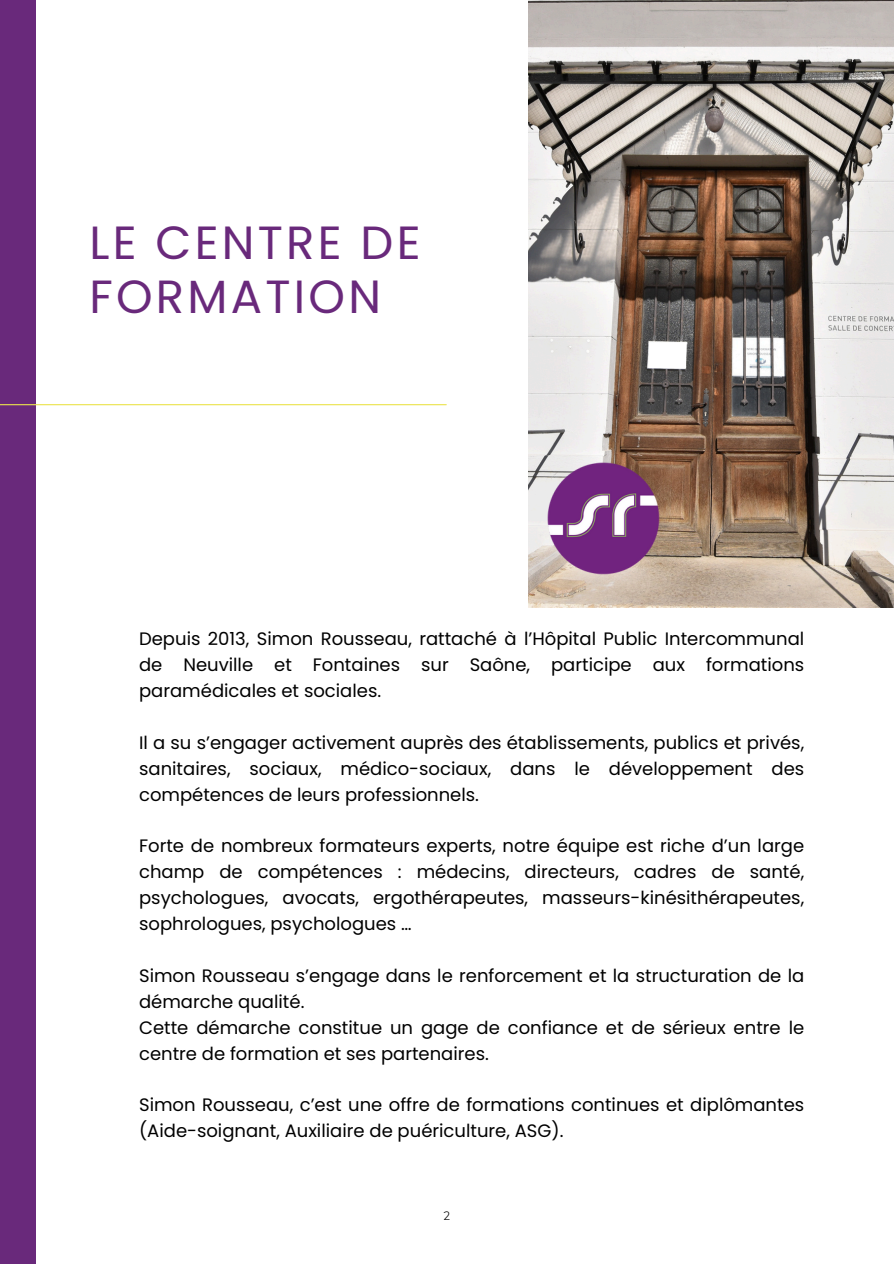
<style>
.page{position:relative;width:894px;height:1264px;background:#fff}
.page>*{position:absolute;margin:0;border:0;box-sizing:border-box;transform-origin:0 0}
.t1{font:46.5px/54px "Poppins";letter-spacing:.07em;color:#69297b}
.t2{font:18px/25.8px "Poppins";color:#000;text-align:justify}
.t3{font:300 12.15px "Nunito";color:#000}
</style>
<div class="page">
<div style="left:0;top:0;width:36px;height:1263px;background:#69297b"></div>
<hr style="left:0;top:404px;width:446px;height:1px;background:#ebe34d">
<img style="left:528px;top:0;width:365px;height:608px">
<div style="left:649px;top:343px;width:36px;height:24px;background:#fff"></div>
<img style="left:547px;top:463px;width:112px;height:111px">
<p class="t1" style="left:89px;top:216px;width:332px">LE CENTRE DE<br>FORMATION</p>
<h1 class="t2" style="left:139px;top:626px;width:666px">Depuis 2013, Simon Rousseau, rattaché à l’Hôpital Public Intercommunal de Neuville et Fontaines sur Saône, participe aux formations paramédicales et sociales.</h1>
<p class="t2" style="left:139px;top:729px;width:666px">Il a su s’engager activement auprès des établissements, publics et privés, sanitaires, sociaux, médico-sociaux, dans le développement des compétences de leurs professionnels.</p>
<p class="t2" style="left:139px;top:833px;width:666px">Forte de nombreux formateurs experts, notre équipe est riche d’un large champ de compétences : médecins, directeurs, cadres de santé, psychologues, avocats, ergothérapeutes, masseurs-kinésithérapeutes, sophrologues, psychologues …</p>
<p class="t2" style="left:139px;top:962px;width:666px">Simon Rousseau s’engage dans le renforcement et la structuration de la démarche qualité.</p>
<p class="t2" style="left:139px;top:1014px;width:666px">Cette démarche constitue un gage de confiance et de sérieux entre le centre de formation et ses partenaires.</p>
<p class="t2" style="left:139px;top:1092px;width:666px">Simon Rousseau, c’est une offre de formations continues et diplômantes (Aide-soignant, Auxiliaire de puériculture, ASG).</p>
<p class="t3" style="left:443px;top:1207px;width:9px">2</p>
</div>
